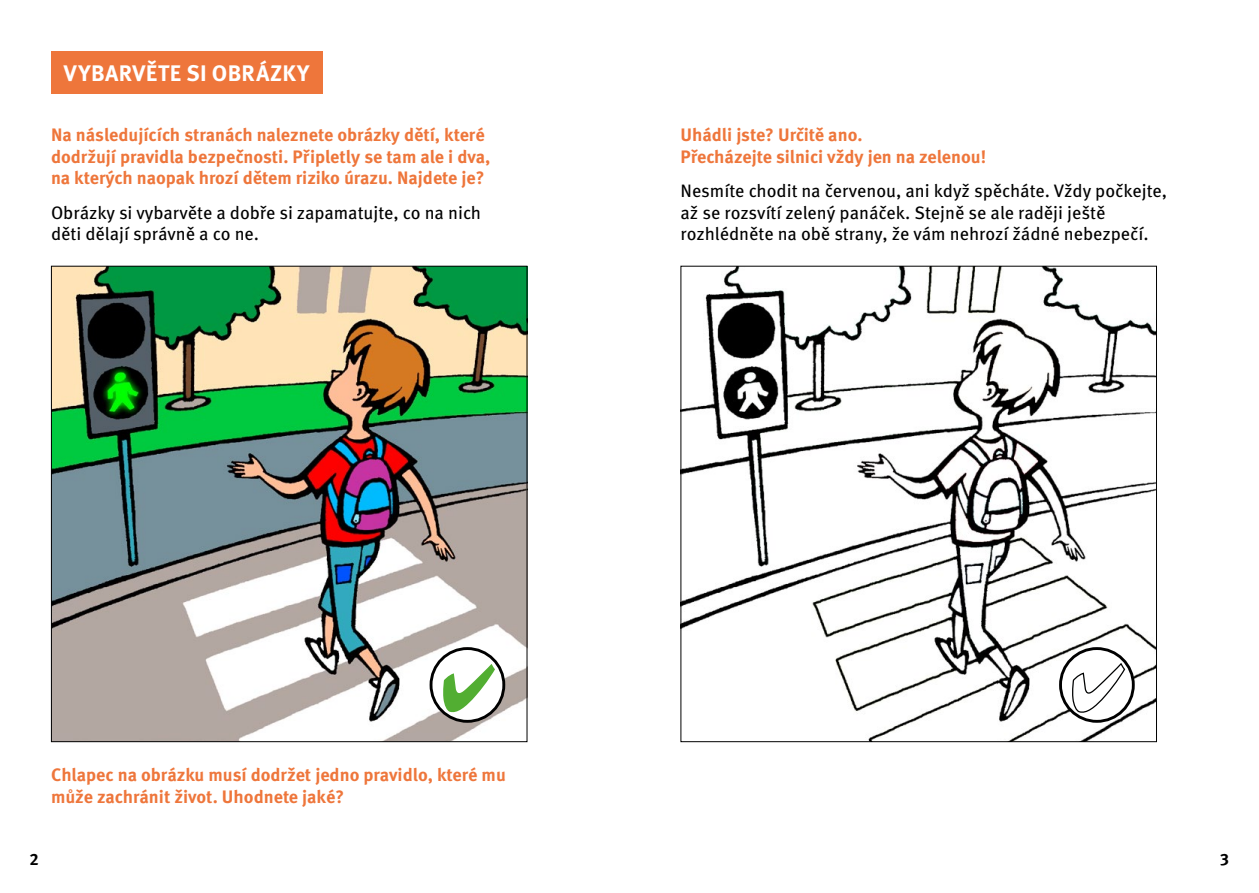
<style>
.page{position:relative;width:1259px;height:893px;background:#fff}
.page>*{position:absolute;margin:0;border:0;box-sizing:border-box;transform-origin:0 0}
.t1{font:700 22.5px "Meta Pro";letter-spacing:.02em;color:#fff}
.t2{font:700 18px/21.6px "Meta Pro";color:#ee763b}
.t3{font:18px/21.6px "Meta Pro";color:#000}
.t4{font:700 16.5px "Meta Pro";color:#000}
</style>
<div class="page">
<div style="left:51px;top:51px;width:271px;height:43px;background:#ee763b"></div>
<img style="left:53px;top:268px;width:472px;height:472px">
<svg style="left:431px;top:649px;width:73px;height:72px"></svg>
<div style="left:429px;top:647px;width:76px;height:76px;border:3px solid #000;border-radius:50%"></div>
<svg style="left:442px;top:664px;width:53px;height:50px"></svg>
<img style="left:682px;top:268px;width:473px;height:472px">
<svg style="left:1060px;top:649px;width:73px;height:72px"></svg>
<div style="left:1059px;top:647px;width:75px;height:76px;border:3px solid #000;border-radius:50%"></div>
<svg style="left:1070px;top:662px;width:56px;height:52px"></svg>
<p class="t1" style="left:64px;top:59px;width:247px">VYBARVĚTE SI OBRÁZKY</p>
<p class="t2" style="left:51px;top:124px;width:441px">Na následujících stranách naleznete obrázky dětí, které dodržují pravidla bezpečnosti. Připletly se tam ale i dva, na kterých naopak hrozí dětem riziko úrazu. Najdete je?</p>
<p class="t3" style="left:51px;top:202px;width:431px">Obrázky si vybarvěte a dobře si zapamatujte, co na nich děti dělají správně a co ne.</p>
<p class="t2" style="left:680px;top:124px;width:307px">Uhádli jste? Určitě ano.<br>Přecházejte silnici vždy jen na zelenou!</p>
<p class="t3" style="left:680px;top:180px;width:488px">Nesmíte chodit na červenou, ani když spěcháte. Vždy počkejte, až se rozsvítí zelený panáček. Stejně se ale raději ještě rozhlédněte na obě strany, že vám nehrozí žádné nebezpečí.</p>
<p class="t2" style="left:51px;top:764px;width:456px">Chlapec na obrázku musí dodržet jedno pravidlo, které mu může zachránit život. Uhodnete jaké?</p>
<p class="t4" style="left:30px;top:849px;width:11px">2</p>
<p class="t4" style="left:1220px;top:849px;width:10px">3</p>
</div>
